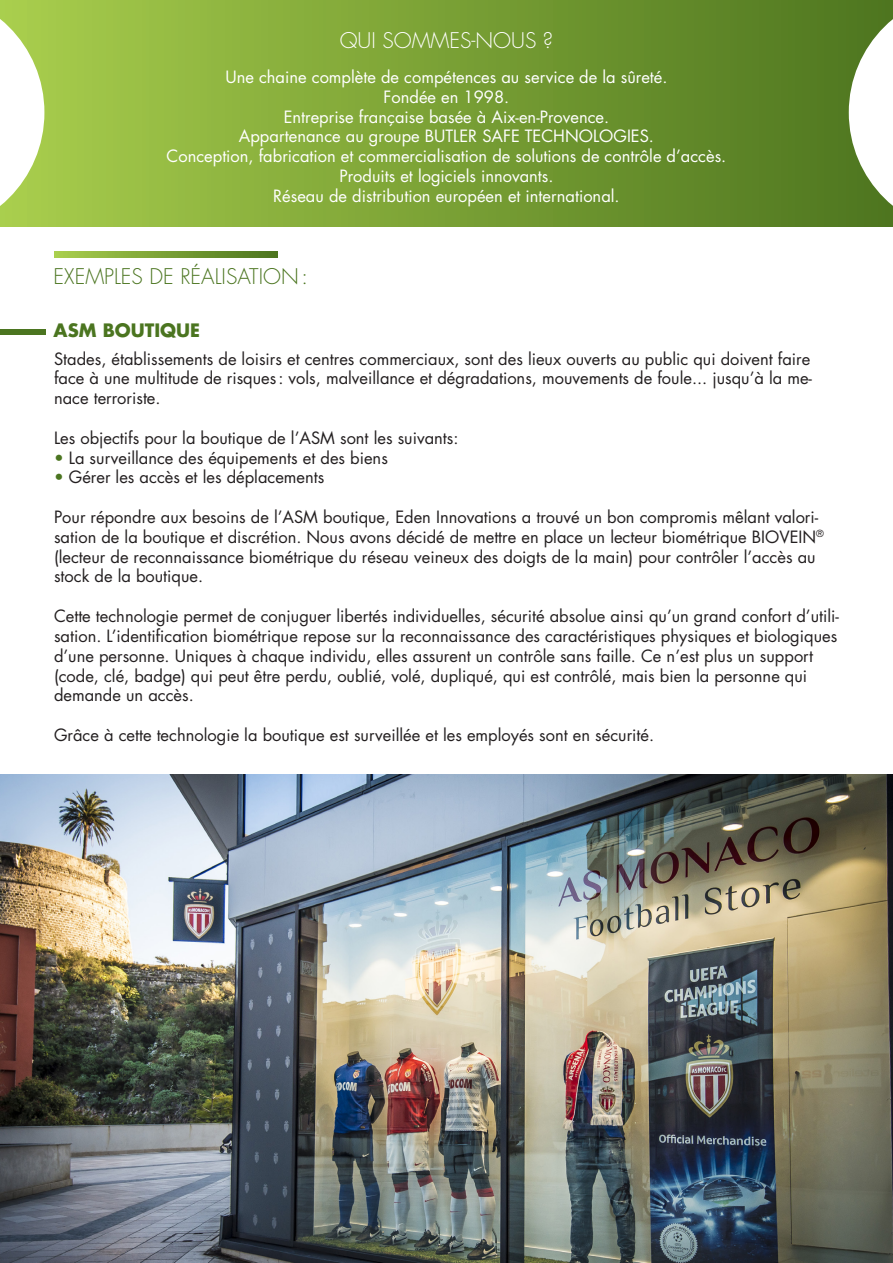
<style>
.page{position:relative;width:893px;height:1263px;background:#fff}
.page>*{position:absolute;margin:0;border:0;box-sizing:border-box;transform-origin:0 0}
.t1{font:300 21px "Futura";color:#4b7520}
.t2{font:300 21px "Futura";color:#fff}
.t3{font:700 18px "Futura";color:#4b7520}
.t4{font:16.5px/19.8px "Futura";color:#231f20}
.t5{font:16.5px "Futura";color:#fff}
.s1{color:#4b7520}
</style>
<div class="page">
<img style="left:0;top:774px;width:893px;height:489px">
<svg style="left:55px;top:252px;width:222px;height:5px"></svg>
<div style="left:0;top:330px;width:45px;height:5px;background:#4b7520"></div>
<div style="left:0;top:0;width:893px;height:226px;background:linear-gradient(to right,#a8cd4d,#4c741e)"></div>
<svg style="left:849px;top:0;width:44px;height:227px"></svg>
<svg style="left:0;top:0;width:44px;height:227px"></svg>
<p class="t2" style="left:340px;top:28px;width:215px">QUI SOMMES-NOUS ?</p>
<p class="t5" style="left:225px;top:66px;width:444px">Une chaine complète de compétences au service de la sûreté.</p>
<p class="t5" style="left:384px;top:86px;width:127px">Fondée en 1998.</p>
<p class="t5" style="left:284px;top:106px;width:327px">Entreprise française basée à Aix-en-Provence.</p>
<p class="t5" style="left:239px;top:126px;width:417px">Appartenance au groupe BUTLER SAFE TECHNOLOGIES.</p>
<p class="t5" style="left:167px;top:146px;width:561px">Conception, fabrication et commercialisation de solutions de contrôle d’accès.</p>
<p class="t5" style="left:339px;top:165px;width:216px">Produits et logiciels innovants.</p>
<p class="t5" style="left:273px;top:185px;width:348px">Réseau de distribution européen et international.</p>
<p class="t1" style="left:54px;top:263px;width:256px">EXEMPLES DE RÉALISATION:</p>
<p class="t3" style="left:54px;top:318px;width:148px">ASM BOUTIQUE</p>
<p class="t4" style="left:54px;top:349px;width:759px;text-align:justify">Stades, établissements de loisirs et centres commerciaux, sont des lieux ouverts au public qui doivent faire face à une multitude de risques: vols, malveillance et dégradations, mouvements de foule... jusqu’à la me&shy;nace terroriste.</p>
<p class="t4" style="left:54px;top:428px;width:406px">Les objectifs pour la boutique de l’ASM sont les suivants:</p>
<p class="t4" style="left:54px;top:448px;width:335px"><span class="s1">•</span> La surveillance des équipements et des biens</p>
<p class="t4" style="left:54px;top:468px;width:272px"><span class="s1">•</span> Gérer les accès et les déplacements</p>
<p class="t4" style="left:54px;top:507px;width:771px">Pour répondre aux besoins de l’ASM boutique, Eden Innovations a trouvé un bon compromis mêlant valori&shy;sation de la boutique et discrétion. Nous avons décidé de mettre en place un lecteur biométrique BIOVEIN<sup>® </sup>(lecteur de reconnaissance biométrique du réseau veineux des doigts de la main) pour contrôler l’accès au stock de la boutique.</p>
<p class="t4" style="left:54px;top:606px;width:786px">Cette technologie permet de conjuguer libertés individuelles, sécurité absolue ainsi qu’un grand confort d’utili&shy;sation. L’identification biométrique repose sur la reconnaissance des caractéristiques physiques et biologiques d’une personne. Uniques à chaque individu, elles assurent un contrôle sans faille. Ce n’est plus un support (code, clé, badge) qui peut être perdu, oublié, volé, dupliqué, qui est contrôlé, mais bien la personne qui demande un accès.</p>
<p class="t4" style="left:54px;top:725px;width:602px">Grâce à cette technologie la boutique est surveillée et les employés sont en sécurité.</p>
</div>
